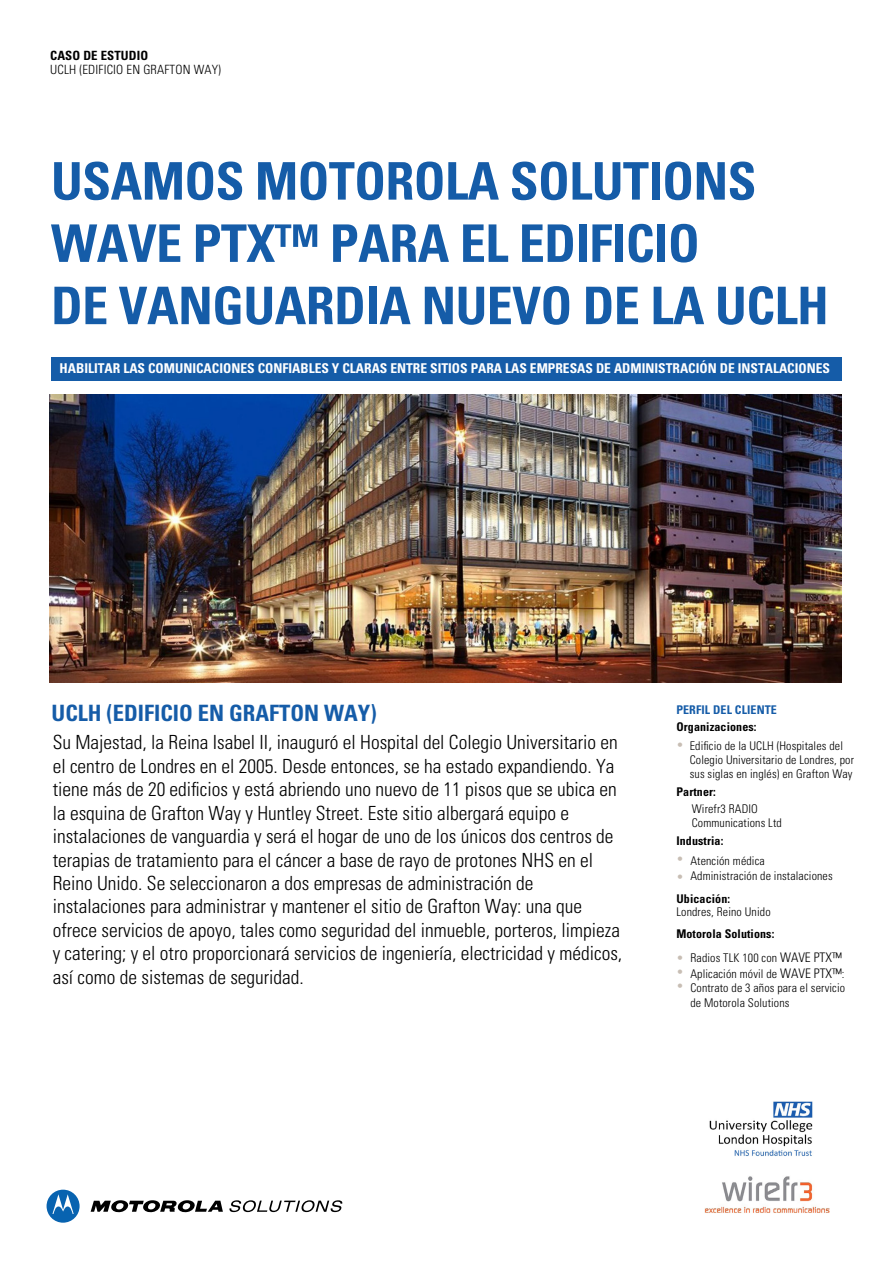
<style>
.page{position:relative;width:893px;height:1263px;background:#fff}
.page>*{position:absolute;margin:0;border:0;box-sizing:border-box;transform-origin:0 0}
.t1{font:700 condensed 51.9px/62.2px "Univers LT Std";letter-spacing:-.01em;color:#155ca8}
.t2{font:700 condensed 22.5px "Univers LT Std";color:#155ca8}
.t3{font:300 condensed 19.5px/23.4px "Univers LT Std";color:#000}
.t4{font:700 condensed 13.5px "Univers LT Std";color:#fff}
.t5{font:300 condensed 12.75px "Univers LT Std";letter-spacing:.015em;color:#000}
.t6{font:700 condensed 12.75px "Univers LT Std";letter-spacing:.01em;color:#000}
.t7{font:300 condensed 12px/14.4px "Univers LT Std";letter-spacing:.01em;color:#000}
.t8{font:700 condensed 12px "Univers LT Std";letter-spacing:.01em;color:#000}
.t9{font:700 condensed 12px "Univers LT Std";letter-spacing:.01em;color:#155ca8}
.t10{font:300 condensed 12px/14px "Univers LT Std";color:#c8beb4}
.s1{font-size:13.2px}
</style>
<div class="page">
<svg style="left:91px;top:1200px;width:132px;height:13px"></svg>
<svg style="left:47px;top:1190px;width:33px;height:33px"></svg>
<svg style="left:229px;top:1200px;width:113px;height:12px"></svg>
<img style="left:49px;top:394px;width:793px;height:288px">
<div style="left:51px;top:357px;width:791px;height:23px;background:#155ca8"></div>
<img style="left:704px;top:1176px;width:125px;height:37px">
<img style="left:709px;top:1101px;width:104px;height:55px">
<p class="t6" style="left:50px;top:48px;width:99px">CASO DE ESTUDIO</p>
<p class="t5" style="left:50px;top:62px;width:172px">UCLH (EDIFICIO EN GRAFTON WAY)</p>
<h1 class="t1" style="left:51px;top:150px;width:779px">USAMOS MOTOROLA SOLUTIONS<br>WAVE PTX™ PARA EL EDIFICIO<br>DE VANGUARDIA NUEVO DE LA UCLH</h1>
<p class="t4" style="left:60px;top:360px;width:772px">HABILITAR LAS COMUNICACIONES CONFIABLES Y CLARAS ENTRE SITIOS PARA LAS EMPRESAS DE ADMINISTRACIÓN DE INSTALACIONES</p>
<p class="t2" style="left:52px;top:699px;width:327px">UCLH (EDIFICIO EN GRAFTON WAY)</p>
<p class="t3" style="left:53px;top:731px;width:571px">Su Majestad, la Reina Isabel II, inauguró el Hospital del Colegio Universitario en el centro de Londres en el 2005. Desde entonces, se ha estado expandiendo. Ya tiene más de 20 edificios y está abriendo uno nuevo de 11 pisos que se ubica en la esquina de Grafton Way y Huntley Street. Este sitio albergará equipo e instalaciones de vanguardia y será el hogar de uno de los únicos dos centros de terapias de tratamiento para el cáncer a base de rayo de protones NHS en el Reino Unido. Se seleccionaron a dos empresas de administración de instalaciones para administrar y mantener el sitio de Grafton Way: una que ofrece servicios de apoyo, tales como seguridad del inmueble, porteros, limpieza y catering; y el otro proporcionará servicios de ingeniería, electricidad y médicos, así como de sistemas de seguridad.</p>
<p class="t7" style="left:690px;top:738px;width:166px">Edificio de la UCLH (Hospitales del<br>Colegio Universitario de Londres, por sus siglas en inglés) en Grafton Way</p>
<p class="t9" style="left:676px;top:702px;width:102px">PERFIL DEL CLIENTE</p>
<p class="t8" style="left:676px;top:720px;width:82px">Organizaciones:</p>
<p class="t10" style="left:676px;top:738px;width:9px">•</p>
<p class="t8" style="left:676px;top:785px;width:41px">Partner:</p>
<p class="t7" style="left:692px;top:801px;width:92px">Wirefr3 RADIO<br>Communications Ltd</p>
<p class="t7" style="left:690px;top:854px;width:144px">Atención médica<br>Administración de instalaciones</p>
<p class="t8" style="left:676px;top:834px;width:48px">Industria:</p>
<p class="t10" style="left:676px;top:850px;width:9px;line-height:17.7px">• •</p>
<p class="t8" style="left:676px;top:891px;width:55px">Ubicación:</p>
<p class="t7" style="left:676px;top:905px;width:96px">Londres, Reino Unido</p>
<p class="t8" style="left:676px;top:927px;width:99px">Motorola Solutions:</p>
<p class="t10" style="left:676px;top:951px;width:9px;text-align:justify">• • •</p>
<p class="t7" style="left:690px;top:950px;width:155px;line-height:15.9px">Radios TLK 100 con <span class="s1">WAVE PTX™<br></span>Aplicación móvil de <span class="s1">WAVE PTX™</span>:</p>
<p class="t7" style="left:690px;top:981px;width:156px">Contrato de 3 años para el servicio de Motorola Solutions</p>
</div>
